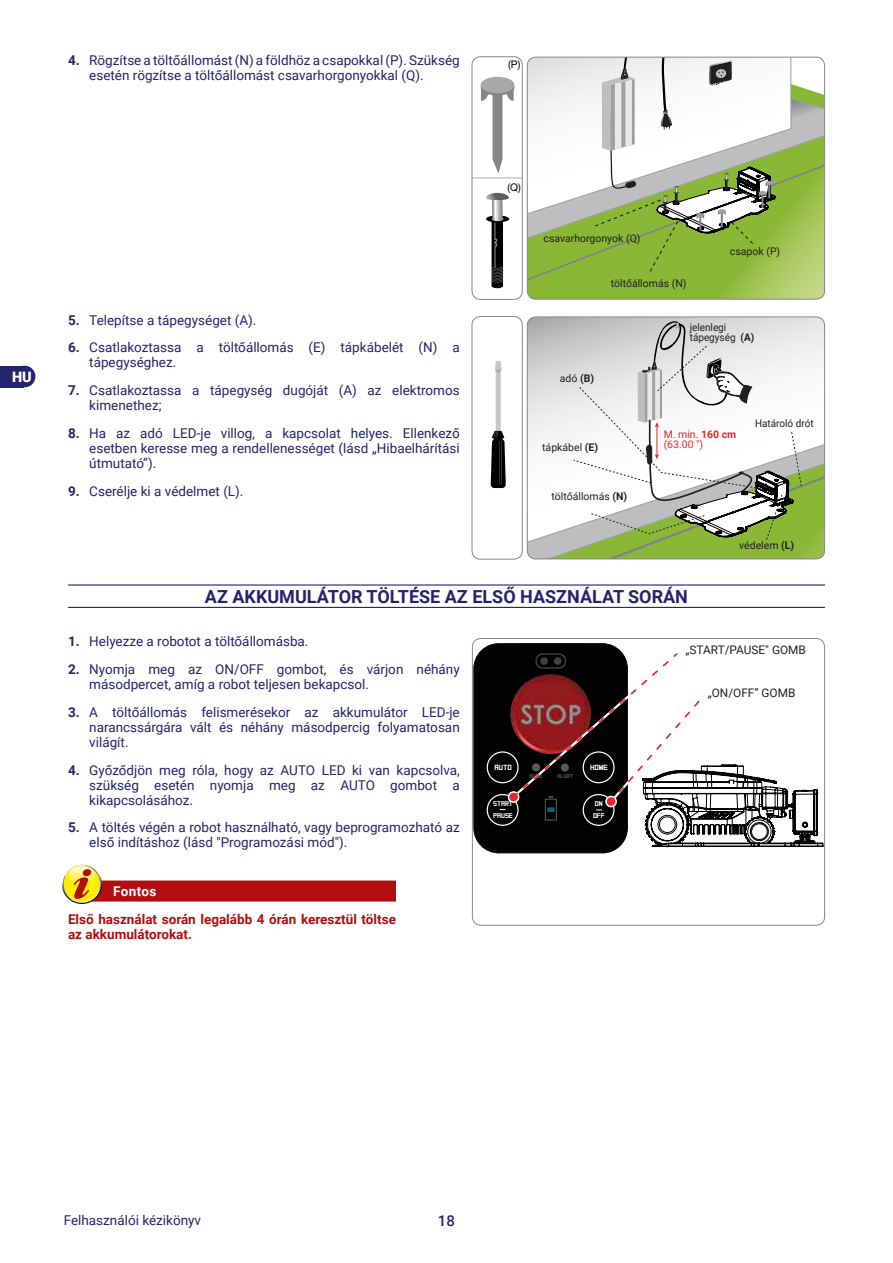
<style>
.page{position:relative;width:893px;height:1263px;background:#fff}
.page>*{position:absolute;margin:0;border:0;box-sizing:border-box;transform-origin:0 0}
.t1{font:700 18px "Roboto";color:#24246c}
.t2{font:500 15px "Roboto";color:#24246c}
.t3{font:900 14.4px "Roboto";color:#fff}
.t4{font:13.5px/15px "Roboto";color:#24246c}
.t5{font:700 13.5px/15px "Roboto";color:#b20e10}
.t6{font:700 13.5px "Roboto";letter-spacing:.03em;color:#fff}
.t7{font:11.85px "Roboto";color:#231f20}
.t8{font:10.5px "Roboto";color:#231f20}
.t9{font:10.5px/10.5px "Roboto";color:#231f20;scale:.95 1}
.t10{font:10.5px/10.5px "Roboto";color:#e62629}
.t11{font:10.5px "Helvetica Neue LT Std";color:#000}
.t12{font:7.5px "Square Font";color:#fff}
.t13{font:6.75px/12px "Square Font";color:#fff}
.t14{font:5.4px "Square Font";color:#595958}
.s1{font-weight:700}
</style>
<div class="page">
<div style="left:0;top:366px;width:24px;height:21px;background:#24246c"></div>
<div style="left:14px;top:366px;width:21px;height:21px;background:#24246c;border-radius:50%"></div>
<hr style="left:68px;top:584px;width:757px;height:2px;background:#24246c">
<hr style="left:68px;top:607px;width:757px;height:1px;background:#24246c">
<svg style="left:527px;top:289px;width:298px;height:10px;background:#96be47"></svg>
<svg style="left:527px;top:57px;width:298px;height:232px"></svg>
<div style="left:527px;top:57px;width:298px;height:243px;border:1px solid #878787;border-radius:9px"></div>
<svg style="left:527px;top:321px;width:298px;height:238px"></svg>
<div style="left:527px;top:317px;width:298px;height:242px;border:1px solid #878787;border-radius:9px"></div>
<div style="left:72px;top:880px;width:324px;height:21px;background:#b20e10"></div>
<svg style="left:62px;top:863px;width:40px;height:41px"></svg>
<svg style="left:63px;top:865px;width:38px;height:38px"></svg>
<svg style="left:64px;top:865px;width:36px;height:37px"></svg>
<svg style="left:65px;top:865px;width:34px;height:34px"></svg>
<div style="left:474px;top:643px;width:153px;height:210px;background:#020203;border:1px solid #010202;border-radius:25px"></div>
<div style="left:487px;top:751px;width:32px;height:32px;border:1px solid #fff;border-radius:50%"></div>
<div style="left:487px;top:794px;width:32px;height:32px;border:1px solid #fff;border-radius:50%"></div>
<svg style="left:500px;top:651px;width:323px;height:196px"></svg>
<div style="left:472px;top:638px;width:353px;height:287px;border:1px solid #878787;border-radius:9px"></div>
<hr style="left:472px;top:177px;width:50px;height:2px;background:#c6c6c6">
<div style="left:481px;top:77px;width:33px;height:16px;background:#a8a8a7;border-radius:50%"></div>
<svg style="left:481px;top:81px;width:33px;height:93px"></svg>
<svg style="left:486px;top:193px;width:23px;height:95px"></svg>
<div style="left:472px;top:56px;width:51px;height:244px;border:1px solid #878787;border-radius:9px"></div>
<svg style="left:491px;top:361px;width:15px;height:127px"></svg>
<div style="left:472px;top:316px;width:51px;height:243px;border:1px solid #878787;border-radius:9px"></div>
<p class="t4" style="left:89px;top:52px;width:372px;text-indent:-21px"><span class="s1">4.</span> Rögzítse a töltőállomást (N) a földhöz a csapokkal (P). Szükség esetén rögzítse a töltőállomást csavarhorgonyokkal (Q).</p>
<p class="t11" style="left:508px;top:58px;width:14px">(P)</p>
<p class="t3" style="left:12px;top:367px;width:21px">HU</p>
<p class="t4" style="left:68px;top:312px;width:190px"><span class="s1">5.</span> Telepítse a tápegységet (A).</p>
<p class="t4" style="left:89px;top:340px;width:372px;text-indent:-21px"><span class="s1">6.</span> Csatlakoztassa a töltőállomás (E) tápkábelét (N) a tápegységhez.</p>
<p class="t4" style="left:89px;top:382px;width:372px;text-indent:-21px"><span class="s1">7.</span> Csatlakoztassa a tápegység dugóját (A) az elektromos kimenethez;</p>
<p class="t4" style="left:89px;top:425px;width:372px;text-align:justify;text-indent:-21px"><span class="s1">8.</span> Ha az adó LED-je villog, a kapcsolat helyes. Ellenkező esetben keresse meg a rendellenességet (lásd „Hibaelhárítási útmutató”).</p>
<p class="t4" style="left:68px;top:483px;width:177px"><span class="s1">9.</span> Cserélje ki a védelmet (L).</p>
<p class="t11" style="left:508px;top:181px;width:15px">(Q)</p>
<p class="t8" style="left:544px;top:230px;width:98px">csavarhorgonyok (Q)</p>
<p class="t8" style="left:611px;top:276px;width:77px">töltőállomás (N)</p>
<p class="t8" style="left:730px;top:244px;width:52px">csapok (P)</p>
<p class="t8" style="left:560px;top:371px;width:36px">adó <span class="s1">(B)</span></p>
<p class="t8" style="left:542px;top:440px;width:57px">tápkábel <span class="s1">(E)</span></p>
<p class="t8" style="left:552px;top:489px;width:77px">töltőállomás <span class="s1">(N)</span></p>
<p class="t9" style="left:690px;top:321px;width:69px">jelenlegi tápegység <span class="s1">(A)</span></p>
<p class="t10" style="left:664px;top:428px;width:74px">M. min. <span class="s1">160 cm </span>(63.00 ")</p>
<p class="t9" style="left:755px;top:417px;width:63px">Határoló drót</p>
<p class="t8" style="left:739px;top:538px;width:56px">védelem <span class="s1">(L)</span></p>
<h1 class="t1" style="left:205px;top:584px;width:484px">AZ AKKUMULÁTOR TÖLTÉSE AZ ELSŐ HASZNÁLAT SORÁN</h1>
<p class="t4" style="left:68px;top:633px;width:242px"><span class="s1">1.</span> Helyezze a robotot a töltőállomásba.</p>
<p class="t4" style="left:89px;top:661px;width:372px;text-indent:-21px"><span class="s1">2.</span> Nyomja meg az ON/OFF gombot, és várjon néhány másodpercet, amíg a robot teljesen bekapcsol.</p>
<p class="t4" style="left:89px;top:704px;width:372px;text-align:justify;text-indent:-21px"><span class="s1">3.</span> A töltőállomás felismerésekor az akkumulátor LED-je narancssárgára vált és néhány másodpercig folyamatosan világít.</p>
<p class="t4" style="left:89px;top:762px;width:372px;text-align:justify;text-indent:-21px"><span class="s1">4.</span> Győződjön meg róla, hogy az AUTO LED ki van kapcsolva, szükség esetén nyomja meg az AUTO gombot a kikapcsolásához.</p>
<p class="t4" style="left:89px;top:819px;width:372px;text-indent:-21px"><span class="s1">5.</span> A töltés végén a robot használható, vagy beprogramozható az első indításhoz (lásd "Programozási mód").</p>
<p class="t6" style="left:113px;top:882px;width:45px">Fontos</p>
<p class="t5" style="left:68px;top:911px;width:329px">Első használat során legalább 4 órán keresztül töltse az akkumulátorokat.</p>
<p class="t7" style="left:685px;top:641px;width:122px">„START/PAUSE" GOMB</p>
<p class="t7" style="left:708px;top:685px;width:89px">„ON/OFF” GOMB</p>
<p class="t12" style="left:494px;top:764px;width:19px">AUTO</p>
<p class="t12" style="left:590px;top:764px;width:19px">HOME</p>
<p class="t13" style="left:493px;top:798px;width:21px">START<br>PAUSE</p>
<p class="t13" style="left:593px;top:798px;width:13px">ON<br>OFF</p>
<p class="t14" style="left:530px;top:773px;width:14px">AUTO</p>
<p class="t14" style="left:557px;top:773px;width:17px">ALERT</p>
<p class="t4" style="left:64px;top:1212px;width:139px">Felhasználói kézikönyv</p>
<p class="t2" style="left:438px;top:1210px;width:19px">18</p>
</div>
